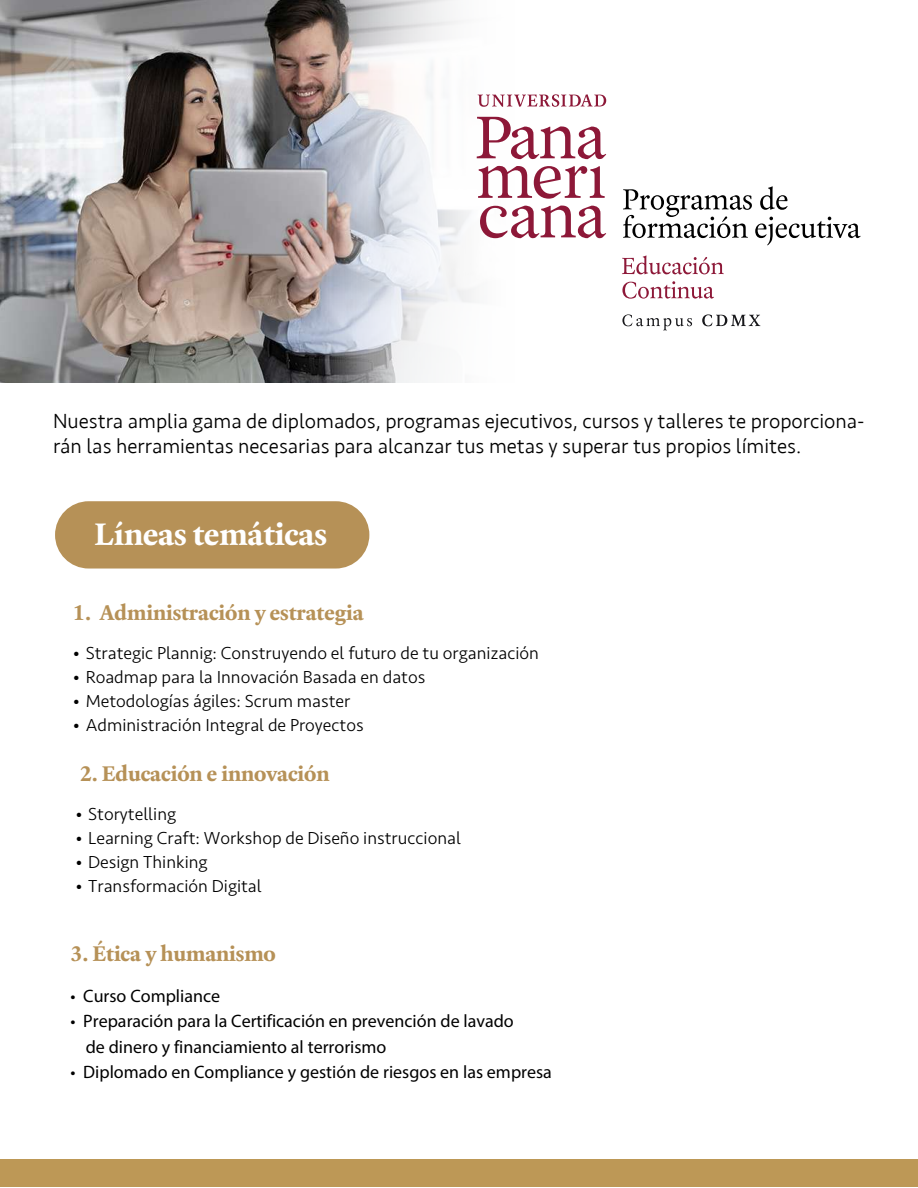
<style>
.page{position:relative;width:918px;height:1188px;background:#fff}
.page>*{position:absolute;margin:0;border:0;box-sizing:border-box;transform-origin:0 0}
.t1{font:700 33px "Laurentian Std";color:#fff}
.t2{font:700 22.5px "Laurentian Std";color:#b69157}
.t3{font:300 21px/25.2px "Seravek";color:#000}
.t4{font:300 18px "Seravek";color:#000}
.t5{font:18px/25.5px "Myriad Pro";color:#000}
.s1{font-size:14.25px;color:#fff}
</style>
<div class="page">
<div style="left:55px;top:501px;width:314px;height:68px;background:#b69157;border-radius:34px"></div>
<img style="left:0;top:0;width:325px;height:383px">
<svg style="left:325px;top:0;width:209px;height:383px"></svg>
<svg style="left:623px;top:186px;width:238px;height:59px"></svg>
<svg style="left:478px;top:165px;width:127px;height:34px"></svg>
<svg style="left:480px;top:205px;width:126px;height:33px"></svg>
<svg style="left:477px;top:117px;width:129px;height:42px"></svg>
<svg style="left:478px;top:94px;width:128px;height:13px"></svg>
<svg style="left:622px;top:255px;width:102px;height:19px"></svg>
<svg style="left:622px;top:281px;width:92px;height:18px"></svg>
<svg style="left:622px;top:314px;width:70px;height:16px"></svg>
<svg style="left:702px;top:314px;width:58px;height:12px"></svg>
<div style="left:0;top:1159px;width:918px;height:28px;background:#bd9856"></div>
<p class="t3" style="left:53px;top:408px;width:813px">Nuestra amplia gama de diplomados, programas ejecutivos, cursos y talleres te proporciona&shy;rán las herramientas necesarias para alcanzar tus metas y superar tus propios límites.</p>
<h1 class="t1" style="left:95px;top:514px;width:234px">Líneas temáticas</h1>
<p class="t2" style="left:73px;top:600px;width:292px">1. Administración y estrategia</p>
<p class="t4" style="left:73px;top:643px;width:468px">• Strategic Plannig: Construyendo el futuro de tu organización</p>
<p class="t4" style="left:73px;top:667px;width:354px">• Roadmap para la Innovación Basada en datos</p>
<p class="t4" style="left:73px;top:691px;width:279px">• Metodologías ágiles: Scrum master</p>
<p class="t4" style="left:73px;top:715px;width:292px">• Administración Integral de Proyectos</p>
<p class="t2" style="left:80px;top:760px;width:251px">2. Educación e innovación</p>
<p class="t4" style="left:75px;top:803px;width:102px">• Storytelling</p>
<p class="t4" style="left:75px;top:827px;width:387px">• Learning Craft: Workshop de Diseño instruccional</p>
<p class="t4" style="left:75px;top:851px;width:134px">• Design Thinking</p>
<p class="t4" style="left:75px;top:875px;width:188px">• Transformación Digital</p>
<p class="t2" style="left:71px;top:941px;width:207px">3. Ética y humanismo</p>
<p class="t5" style="left:71px;top:983px;width:151px">• Curso Compliance</p>
<p class="t5" style="left:86px;top:1008px;width:430px;text-indent:-15px">• Preparación para la Certificación en prevención de lavado de dinero y financiamiento al terrorismo</p>
<p class="t5" style="left:71px;top:1059px;width:489px">• Diplomado en Compliance y gestión de riesgos en las empresa<span class="s1">s</span></p>
</div>
